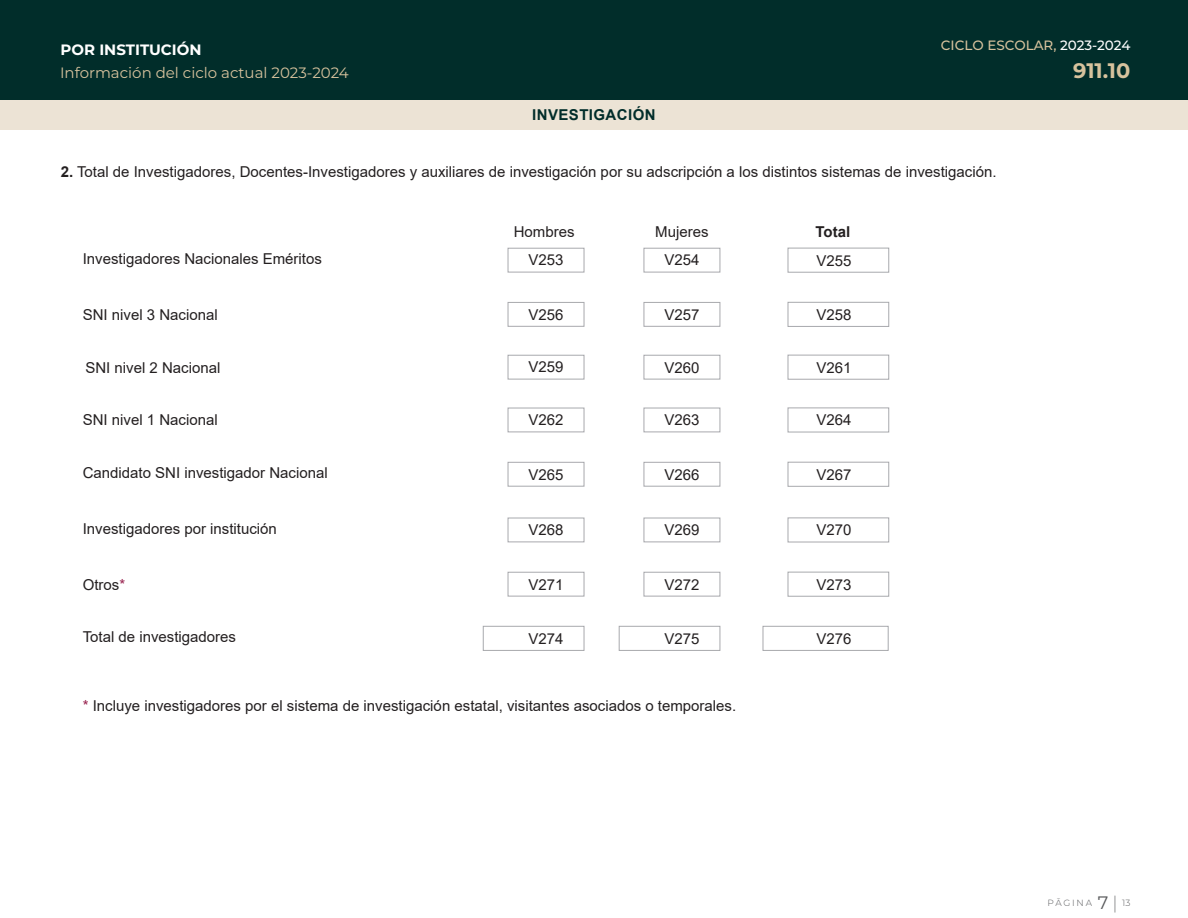
<style>
.page{position:relative;width:1188px;height:918px;background:#fff}
.page>*{position:absolute;margin:0;border:0;box-sizing:border-box;transform-origin:0 0}
.t1{font:700 21px "Montserrat";color:#d7c29d}
.t2{font:15px "Arial";color:#231f20}
.t3{font:15px "Montserrat";color:#d7c29d}
.t4{font:700 15px "Montserrat";color:#fff}
.t5{font:700 15px "Arial";letter-spacing:.03em;color:#012d2a}
.t6{font:700 15px "Arial";color:#231f20}
.t7{font:500 13.5px "Montserrat";color:#d7c29d}
.t8{font:300 9px "Montserrat";letter-spacing:.195em;color:#57585a}
.s1{color:#fff}
.s2{font-weight:700}
.s3{color:#98224e}
.s4{font-weight:400;font-size:18px}
.s5{font-weight:200;font-size:18px}
</style>
<div class="page">
<div style="left:0;top:0;width:1188px;height:100px;background:#012d2a"></div>
<div style="left:0;top:100px;width:1188px;height:30px;background:#ece3d5"></div>
<div style="left:619px;top:626px;width:101px;height:25px;border:1px solid #a8a9ad"></div>
<div style="left:763px;top:626px;width:125px;height:25px;border:1px solid #a8a9ad"></div>
<div style="left:483px;top:626px;width:101px;height:25px;border:1px solid #a8a9ad"></div>
<div style="left:644px;top:572px;width:76px;height:24px;border:1px solid #a8a9ad"></div>
<div style="left:508px;top:572px;width:76px;height:24px;border:1px solid #a8a9ad"></div>
<div style="left:788px;top:572px;width:101px;height:24px;border:1px solid #a8a9ad"></div>
<div style="left:644px;top:518px;width:76px;height:24px;border:1px solid #a8a9ad"></div>
<div style="left:508px;top:518px;width:76px;height:24px;border:1px solid #a8a9ad"></div>
<div style="left:788px;top:518px;width:101px;height:24px;border:1px solid #a8a9ad"></div>
<div style="left:644px;top:462px;width:76px;height:24px;border:1px solid #a8a9ad"></div>
<div style="left:508px;top:462px;width:76px;height:24px;border:1px solid #a8a9ad"></div>
<div style="left:788px;top:462px;width:101px;height:25px;border:1px solid #a8a9ad"></div>
<div style="left:644px;top:408px;width:76px;height:24px;border:1px solid #a8a9ad"></div>
<div style="left:508px;top:408px;width:76px;height:24px;border:1px solid #a8a9ad"></div>
<div style="left:788px;top:408px;width:101px;height:24px;border:1px solid #a8a9ad"></div>
<div style="left:644px;top:355px;width:76px;height:24px;border:1px solid #a8a9ad"></div>
<div style="left:508px;top:355px;width:76px;height:24px;border:1px solid #a8a9ad"></div>
<div style="left:788px;top:355px;width:101px;height:24px;border:1px solid #a8a9ad"></div>
<div style="left:644px;top:302px;width:76px;height:25px;border:1px solid #a8a9ad"></div>
<div style="left:508px;top:302px;width:76px;height:25px;border:1px solid #a8a9ad"></div>
<div style="left:788px;top:302px;width:101px;height:25px;border:1px solid #a8a9ad"></div>
<div style="left:644px;top:248px;width:76px;height:24px;border:1px solid #a8a9ad"></div>
<div style="left:508px;top:248px;width:76px;height:24px;border:1px solid #a8a9ad"></div>
<div style="left:788px;top:248px;width:101px;height:24px;border:1px solid #a8a9ad"></div>
<p class="t4" style="left:60px;top:39px;width:143px">POR INSTITUCIÓN</p>
<p class="t7" style="left:941px;top:36px;width:191px">CICLO ESCOLAR, <span class="s1">2023-2024</span></p>
<p class="t3" style="left:60px;top:63px;width:290px">Información del ciclo actual 2023-2024</p>
<h1 class="t1" style="left:1073px;top:56px;width:59px">911.10</h1>
<p class="t5" style="left:532px;top:104px;width:125px">INVESTIGACIÓN</p>
<p class="t2" style="left:61px;top:161px;width:937px"><span class="s2">2.</span> Total de Investigadores, Docentes-Investigadores y auxiliares de investigación por su adscripción a los distintos sistemas de investigación.</p>
<p class="t2" style="left:514px;top:221px;width:62px">Hombres</p>
<p class="t2" style="left:655px;top:221px;width:55px">Mujeres</p>
<p class="t6" style="left:816px;top:221px;width:36px">Total</p>
<p class="t2" style="left:83px;top:248px;width:241px">Investigadores Nacionales Eméritos</p>
<p class="t2" style="left:529px;top:250px;width:37px">V253</p>
<p class="t2" style="left:664px;top:250px;width:37px">V254</p>
<p class="t2" style="left:817px;top:250px;width:37px">V255</p>
<p class="t2" style="left:83px;top:304px;width:137px">SNI nivel 3 Nacional</p>
<p class="t2" style="left:529px;top:304px;width:37px">V256</p>
<p class="t2" style="left:664px;top:304px;width:37px">V257</p>
<p class="t2" style="left:817px;top:304px;width:37px">V258</p>
<p class="t2" style="left:85px;top:357px;width:137px">SNI nivel 2 Nacional</p>
<p class="t2" style="left:529px;top:357px;width:37px">V259</p>
<p class="t2" style="left:664px;top:357px;width:37px">V260</p>
<p class="t2" style="left:817px;top:357px;width:37px">V261</p>
<p class="t2" style="left:83px;top:410px;width:137px">SNI nivel 1 Nacional</p>
<p class="t2" style="left:529px;top:410px;width:37px">V262</p>
<p class="t2" style="left:664px;top:410px;width:37px">V263</p>
<p class="t2" style="left:817px;top:410px;width:37px">V264</p>
<p class="t2" style="left:83px;top:463px;width:247px">Candidato SNI investigador Nacional</p>
<p class="t2" style="left:529px;top:464px;width:37px">V265</p>
<p class="t2" style="left:664px;top:464px;width:37px">V266</p>
<p class="t2" style="left:817px;top:464px;width:37px">V267</p>
<p class="t2" style="left:83px;top:518px;width:196px">Investigadores por institución</p>
<p class="t2" style="left:529px;top:520px;width:37px">V268</p>
<p class="t2" style="left:664px;top:520px;width:37px">V269</p>
<p class="t2" style="left:817px;top:520px;width:37px">V270</p>
<p class="t2" style="left:83px;top:574px;width:44px">Otros<span class="s3">*</span></p>
<p class="t2" style="left:529px;top:574px;width:37px">V271</p>
<p class="t2" style="left:664px;top:574px;width:37px">V272</p>
<p class="t2" style="left:817px;top:574px;width:37px">V273</p>
<p class="t2" style="left:83px;top:627px;width:155px">Total de investigadores</p>
<p class="t2" style="left:529px;top:628px;width:37px">V274</p>
<p class="t2" style="left:664px;top:628px;width:37px">V275</p>
<p class="t2" style="left:817px;top:628px;width:37px">V276</p>
<p class="t2" style="left:83px;top:695px;width:655px"><span class="s3">*</span> Incluye investigadores por el sistema de investigación estatal, visitantes asociados o temporales.</p>
<p class="t8" style="left:1048px;top:896px;width:84px">PĀGINA <span class="s4">7</span><span class="s5">|</span> 13</p>
</div>
